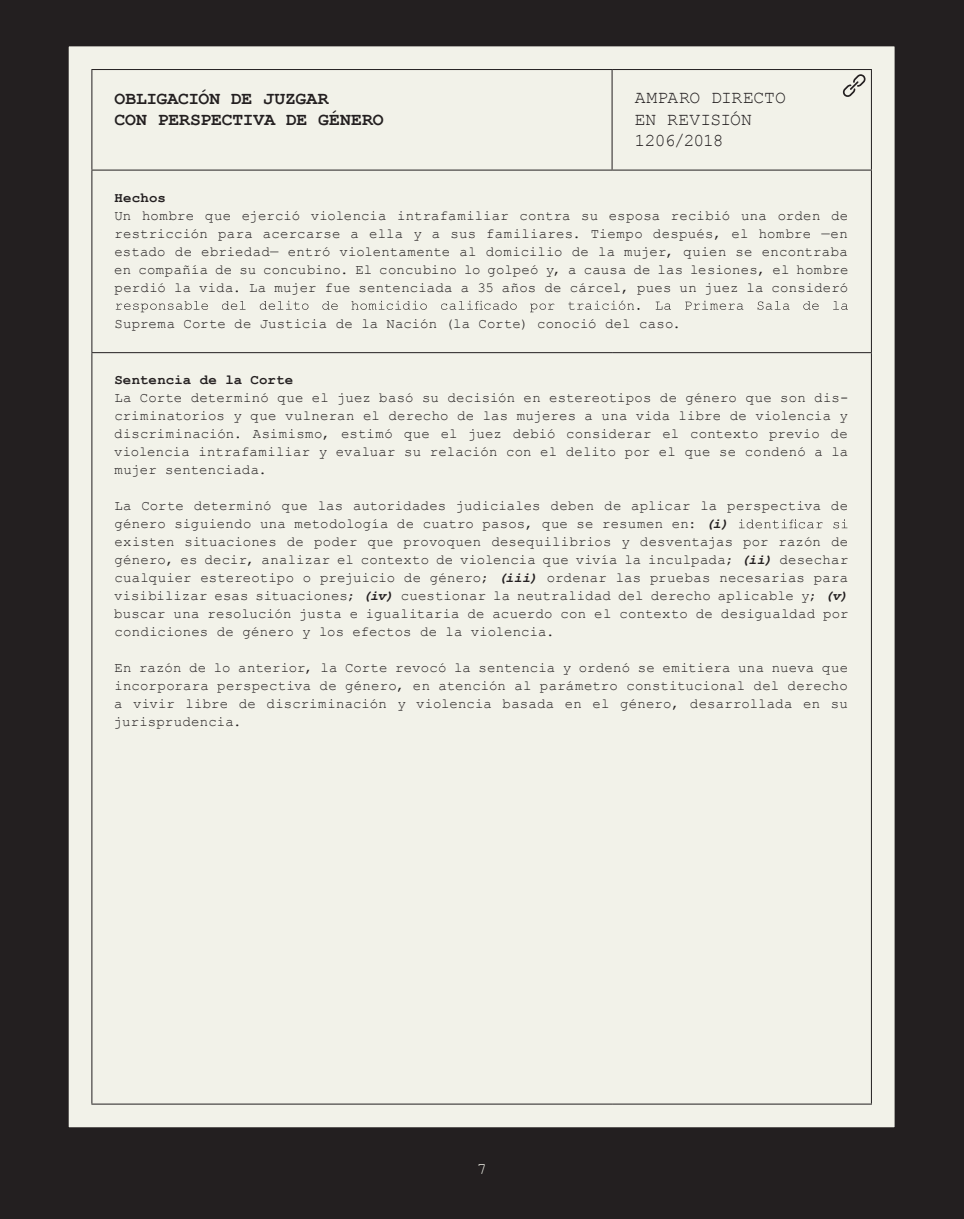
<style>
.page{position:relative;width:964px;height:1219px;background:#231f20}
.page>*{position:absolute;margin:0;border:0;box-sizing:border-box;transform-origin:0 0}
.t1{font:700 18px/21.6px "Courier New";letter-spacing:-.005em;color:#231f20}
.t2{font:18px/21.6px "Courier New";letter-spacing:-.01em;color:#231f20}
.t3{font:16px "Courier New";color:#f2f2e9}
.t4{font:14px/18px "Courier New";letter-spacing:.01em;color:#231f20;text-align:justify}
.t5{font:700 14px "Courier New";letter-spacing:.01em;color:#231f20}
.s1{font-weight:700;font-style:italic}
</style>
<div class="page">
<div style="left:68px;top:46px;width:827px;height:1082px;background:#f2f2e9"></div>
<hr style="left:871px;top:171px;width:1px;height:181px;background:#231f20">
<hr style="left:871px;top:353px;width:1px;height:751px;background:#231f20">
<hr style="left:91px;top:69px;width:521px;height:1px;background:#231f20">
<hr style="left:91px;top:70px;width:1px;height:100px;background:#231f20">
<hr style="left:612px;top:69px;width:260px;height:1px;background:#231f20">
<hr style="left:611px;top:70px;width:1px;height:100px;background:#231f20">
<hr style="left:871px;top:70px;width:1px;height:100px;background:#231f20">
<hr style="left:91px;top:170px;width:521px;height:1px;background:#231f20">
<hr style="left:91px;top:171px;width:1px;height:181px;background:#231f20">
<hr style="left:612px;top:170px;width:260px;height:1px;background:#231f20">
<hr style="left:91px;top:352px;width:521px;height:1px;background:#231f20">
<hr style="left:91px;top:353px;width:1px;height:751px;background:#231f20">
<hr style="left:612px;top:352px;width:260px;height:1px;background:#231f20">
<hr style="left:91px;top:1104px;width:521px;height:1px;background:#231f20">
<hr style="left:612px;top:1104px;width:260px;height:1px;background:#231f20">
<svg style="left:116px;top:301px;width:732px;height:11px"></svg>
<svg style="left:739px;top:519px;width:108px;height:9px"></svg>
<svg style="left:842px;top:74px;width:24px;height:23px"></svg>
<p class="t1" style="left:115px;top:87px;width:270px">OBLIGACIÓN DE JUZGAR<br>CON PERSPECTIVA DE GÉNERO</p>
<p class="t2" style="left:635px;top:86px;width:153px">AMPARO DIRECTO<br>EN REVISIÓN<br>1206/2018</p>
<p class="t5" style="left:115px;top:189px;width:53px">Hechos</p>
<p class="t4" style="left:114px;top:206px;width:736px">Un hombre que ejerció violencia intrafamiliar contra su esposa recibió una orden de restricción para acercarse a ella y a sus familiares. Tiempo después, el hombre —en estado de ebriedad— entró violentamente al domicilio de la mujer, quien se encontraba en compañía de su concubino. El concubino lo golpeó y, a causa de las lesiones, el hombre perdió la vida. La mujer fue sentenciada a 35 años de cárcel, pues un juez la consideró</p>
<p class="t4" style="left:115px;top:314px;width:568px">Suprema Corte de Justicia de la Nación (la Corte) conoció del caso.</p>
<p class="t5" style="left:114px;top:371px;width:180px">Sentencia de la Corte</p>
<p class="t4" style="left:114px;top:388px;width:736px">La Corte determinó que el juez basó su decisión en estereotipos de género que son dis&shy;criminatorios y que vulneran el derecho de las mujeres a una vida libre de violencia y discriminación. Asimismo, estimó que el juez debió considerar el contexto previo de violencia intrafamiliar y evaluar su relación con el delito por el que se condenó a la mujer sentenciada.</p>
<p class="t4" style="left:114px;top:496px;width:736px;text-align:left">La Corte determinó que las autoridades judiciales deben de aplicar la perspectiva de género siguiendo una metodología de cuatro pasos, que se resumen en: <span class="s1">(i)<br></span>existen situaciones de poder que provoquen desequilibrios y desventajas por razón de género, es decir, analizar el contexto de violencia que vivía la inculpada; <span class="s1">(ii)</span> desechar cualquier estereotipo o prejuicio de género; <span class="s1">(iii)</span> ordenar las pruebas necesarias para visibilizar esas situaciones; <span class="s1">(iv)</span> cuestionar la neutralidad del derecho aplicable y; <span class="s1">(v) </span>buscar una resolución justa e igualitaria de acuerdo con el contexto de desigualdad por condiciones de género y los efectos de la violencia.</p>
<p class="t4" style="left:114px;top:658px;width:735px">En razón de lo anterior, la Corte revocó la sentencia y ordenó se emitiera una nueva que incorporara perspectiva de género, en atención al parámetro constitucional del derecho a vivir libre de discriminación y violencia basada en el género, desarrollada en su jurisprudencia.</p>
<p class="t3" style="left:477px;top:1159px;width:11px">7</p>
</div>
